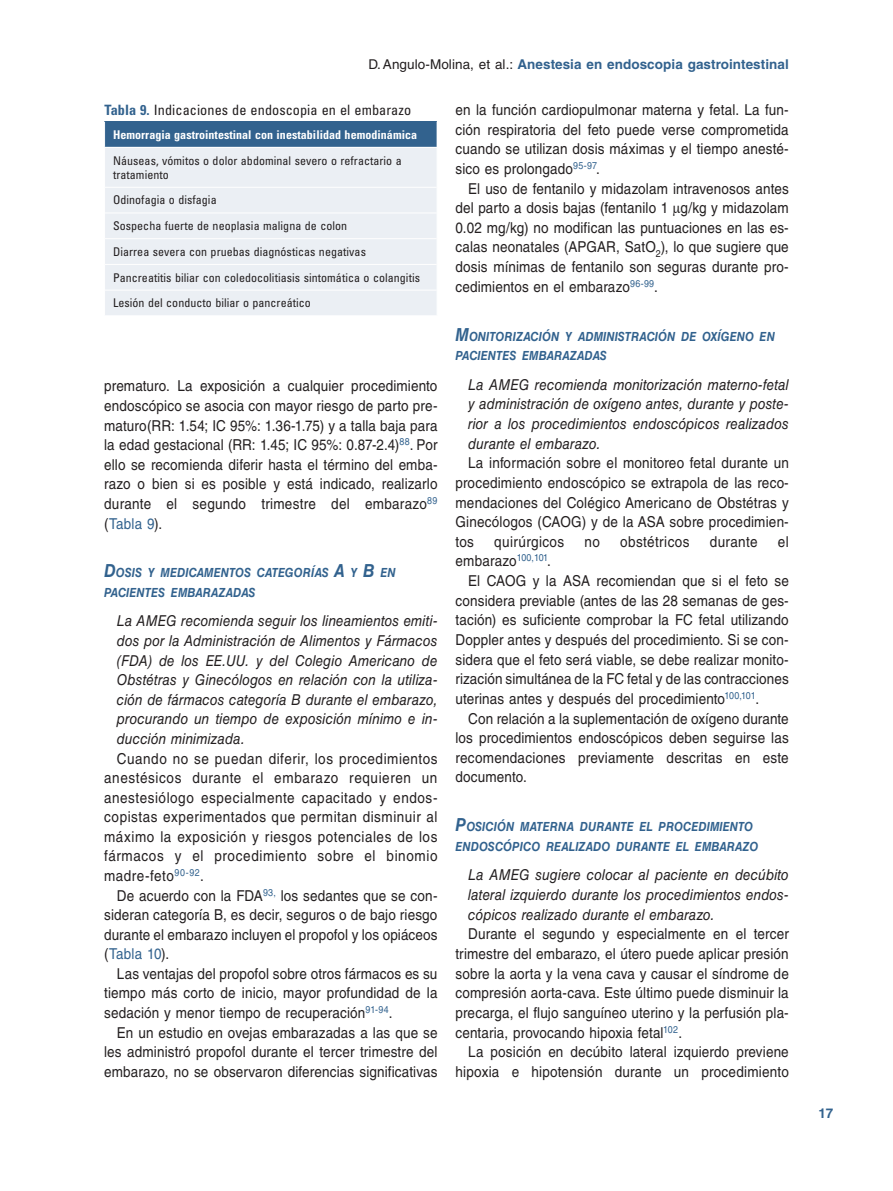
<style>
.page{position:relative;width:893px;height:1191px;background:#fff}
.page>*{position:absolute;margin:0;border:0;box-sizing:border-box;transform-origin:0 0}
.t1{font:15px/19.6px "Helvetica LT Std";letter-spacing:.01em;color:#231f20;text-align:justify;scale:.9 1}
.t2{font:italic 15px/19.5px "Helvetica LT Std";letter-spacing:.005em;color:#231f20;text-align:justify;scale:.9 1}
.t3{font:15px "Helvetica LT Std";letter-spacing:.03em;color:#231f20;scale:.9 1}
.t4{font:condensed 14.25px "Univers LT Std";letter-spacing:.005em;color:#231f20}
.t5{font:700 13.5px "Helvetica LT Std";letter-spacing:.005em;color:#32628e}
.t6{font:italic 700 12.6px/19.6px "Helvetica LT Std";letter-spacing:.01em;color:#32628e;scale:.9 1}
.t7{font:condensed 12px/25.7px "Univers LT Std";letter-spacing:.005em;color:#231f20}
.t8{font:700 condensed 12px "Univers LT Std";letter-spacing:.005em;color:#fff}
.s1{font-weight:400;color:#231f20}
.s2{font-weight:700;color:#32628e}
.s3{color:#32628e}
.s4{font-size:18px}
</style>
<div class="page">
<div style="left:105px;top:122px;width:332px;height:25px;background:#32628e"></div>
<div style="left:105px;top:148px;width:332px;height:167px;background:#ebeff4"></div>
<hr style="left:105px;top:187px;width:332px;height:1px;background:#fff">
<hr style="left:105px;top:213px;width:332px;height:1px;background:#fff">
<hr style="left:105px;top:238px;width:332px;height:1px;background:#fff">
<hr style="left:105px;top:264px;width:332px;height:1px;background:#fff">
<hr style="left:105px;top:290px;width:332px;height:1px;background:#fff">
<svg style="left:104px;top:122px;width:1px;height:25px"></svg>
<p class="t5" style="left:368px;top:56px;width:422px"><span class="s1">D.Angulo-Molina, et al.:</span> Anestesia en endoscopia gastrointestinal</p>
<p class="t4" style="left:105px;top:100px;width:308px"><span class="s2">Tabla 9.</span> Indicaciones de endoscopia en el embarazo</p>
<p class="t8" style="left:113px;top:127px;width:306px">Hemorragia gastrointestinal con inestabilidad hemodinámica</p>
<p class="t7" style="left:113px;top:153px;width:290px;line-height:14.2px">Náuseas, vómitos o dolor abdominal severo o refractario a tratamiento</p>
<p class="t7" style="left:113px;top:187px;width:309px">Odinofagia o disfagia<br>Sospecha fuerte de neoplasia maligna de colon<br>Diarrea severa con pruebas diagnósticas negativas Pancreatitis biliar con coledocolitiasis sintomática o colangitis Lesión del conducto biliar o pancreático</p>
<p class="t1" style="left:104px;top:376px;width:372px">prematuro. La exposición a cualquier procedimiento endoscópico se asocia con mayor riesgo de parto pre&shy;maturo(RR: 1.54; IC 95%: 1.36-1.75) y a talla baja para la edad gestacional (RR: 1.45; IC 95%: 0.87-2.4)<sup>88</sup>. Por ello se recomienda diferir hasta el término del emba&shy;razo o bien si es posible y está indicado, realizarlo durante el segundo trimestre del embarazo<sup>89 </sup>(<span class="s3">Tabla 9</span>).</p>
<p class="t6" style="left:104px;top:563px;width:326px"><span class="s4">D</span>OSIS Y MEDICAMENTOS CATEGORÍAS <span class="s4">A</span> Y <span class="s4">B</span> EN<br>PACIENTES EMBARAZADAS</p>
<p class="t2" style="left:117px;top:611px;width:358px">La AMEG recomienda seguir los lineamientos emiti&shy;dos por la Administración de Alimentos y Fármacos (FDA) de los EE.UU. y del Colegio Americano de Obstétras y Ginecólogos en relación con la utiliza&shy;ción de fármacos categoría B durante el embarazo, procurando un tiempo de exposición mínimo e in&shy;ducción minimizada.</p>
<p class="t1" style="left:104px;top:748px;width:372px;text-indent:13px">Cuando no se puedan diferir, los procedimientos anestésicos durante el embarazo requieren un anestesiólogo especialmente capacitado y endos&shy;copistas experimentados que permitan disminuir al máximo la exposición y riesgos potenciales de los fármacos y el procedimiento sobre el binomio madre-feto<sup>90-92</sup>.</p>
<p class="t1" style="left:104px;top:885px;width:372px;text-indent:13px">De acuerdo con la FDA<sup>93,</sup> los sedantes que se con&shy;sideran categoría B, es decir, seguros o de bajo riesgo durante el embarazo incluyen el propofol y los opiáceos (<span class="s3">Tabla 10</span>).</p>
<p class="t1" style="left:104px;top:963px;width:372px;text-indent:13px">Las ventajas del propofol sobre otros fármacos es su tiempo más corto de inicio, mayor profundidad de la sedación y menor tiempo de recuperación<sup>91-94</sup>.</p>
<p class="t1" style="left:104px;top:1022px;width:372px;text-indent:13px">En un estudio en ovejas embarazadas a las que se les administró propofol durante el tercer trimestre del embarazo, no se observaron diferencias significativas</p>
<p class="t1" style="left:455px;top:100px;width:372px">en la función cardiopulmonar materna y fetal. La fun&shy;ción respiratoria del feto puede verse comprometida cuando se utilizan dosis máximas y el tiempo anesté&shy;sico es prolongado<sup>95-97</sup>.</p>
<p class="t1" style="left:455px;top:178px;width:372px;text-indent:13px">El uso de fentanilo y midazolam intravenosos antes del parto a dosis bajas (fentanilo 1 g/kg y midazolam 0.02 mg/kg) no modifican las puntuaciones en las es&shy;calas neonatales (APGAR, SatO<sub>2</sub>), lo que sugiere que dosis mínimas de fentanilo son seguras durante pro&shy;cedimientos en el embarazo<sup>96-99</sup>.</p>
<p class="t6" style="left:455px;top:326px;width:356px"><span class="s4">M</span>ONITORIZACIÓN Y ADMINISTRACIÓN DE OXÍGENO EN<br>PACIENTES EMBARAZADAS</p>
<p class="t2" style="left:468px;top:374px;width:358px">La AMEG recomienda monitorización materno-fetal y administración de oxígeno antes, durante y poste&shy;rior a los procedimientos endoscópicos realizados durante el embarazo.</p>
<p class="t1" style="left:455px;top:453px;width:372px;text-indent:13px">La información sobre el monitoreo fetal durante un procedimiento endoscópico se extrapola de las reco&shy;mendaciones del Colégico Americano de Obstétras y Ginecólogos (CAOG) y de la ASA sobre procedimien&shy;tos</p>
<p class="t3" style="left:494px;top:533px;width:79px">quirúrgicos</p>
<p class="t1" style="left:585px;top:531px;width:19px">no</p>
<p class="t3" style="left:620px;top:533px;width:78px">obstétricos</p>
<p class="t3" style="left:710px;top:533px;width:55px">durante</p>
<p class="t1" style="left:778px;top:531px;width:14px">el</p>
<p class="t1" style="left:455px;top:551px;width:107px">embarazo<sup>100,101</sup>.</p>
<p class="t1" style="left:468px;top:571px;width:358px">El CAOG y la ASA recomiendan que si el feto se</p>
<p class="t1" style="left:455px;top:590px;width:372px">considera previable (antes de las 28 semanas de ges-</p>
<p class="t1" style="left:455px;top:610px;width:372px">tación) es suficiente comprobar la FC fetal utilizando</p>
<p class="t1" style="left:455px;top:630px;width:372px">Doppler antes y después del procedimiento. Si se con-</p>
<p class="t1" style="left:455px;top:649px;width:372px">sidera que el feto será viable, se debe realizar monito-</p>
<p class="t1" style="left:455px;top:669px;width:372px">rización simultánea de la FC fetal y de las contracciones</p>
<p class="t1" style="left:455px;top:689px;width:339px">uterinas antes y después del procedimiento<sup>100,101</sup>.</p>
<p class="t1" style="left:468px;top:708px;width:358px">Con relación a la suplementación de oxígeno durante</p>
<p class="t1" style="left:455px;top:728px;width:372px">los procedimientos endoscópicos deben seguirse las</p>
<p class="t1" style="left:455px;top:747px;width:372px">recomendaciones previamente descritas en este</p>
<p class="t1" style="left:455px;top:767px;width:81px">documento.</p>
<p class="t6" style="left:455px;top:817px;width:338px"><span class="s4">P</span>OSICIÓN MATERNA DURANTE EL PROCEDIMIENTO<br>ENDOSCÓPICO REALIZADO DURANTE EL EMBARAZO</p>
<p class="t2" style="left:468px;top:865px;width:358px">La AMEG sugiere colocar al paciente en decúbito lateral izquierdo durante los procedimientos endos&shy;cópicos realizado durante el embarazo.</p>
<p class="t1" style="left:455px;top:924px;width:372px;text-indent:13px">Durante el segundo y especialmente en el tercer trimestre del embarazo, el útero puede aplicar presión sobre la aorta y la vena cava y causar el síndrome de compresión aorta-cava. Este último puede disminuir la precarga, el flujo sanguíneo uterino y la perfusión pla&shy;centaria, provocando hipoxia fetal<sup>102</sup>.</p>
<p class="t1" style="left:455px;top:1042px;width:372px;text-align:right">La posición en decúbito lateral izquierdo previene hipoxia e hipotensión durante un procedimiento</p>
<p class="t5" style="left:819px;top:1104px;width:16px">17</p>
</div>
